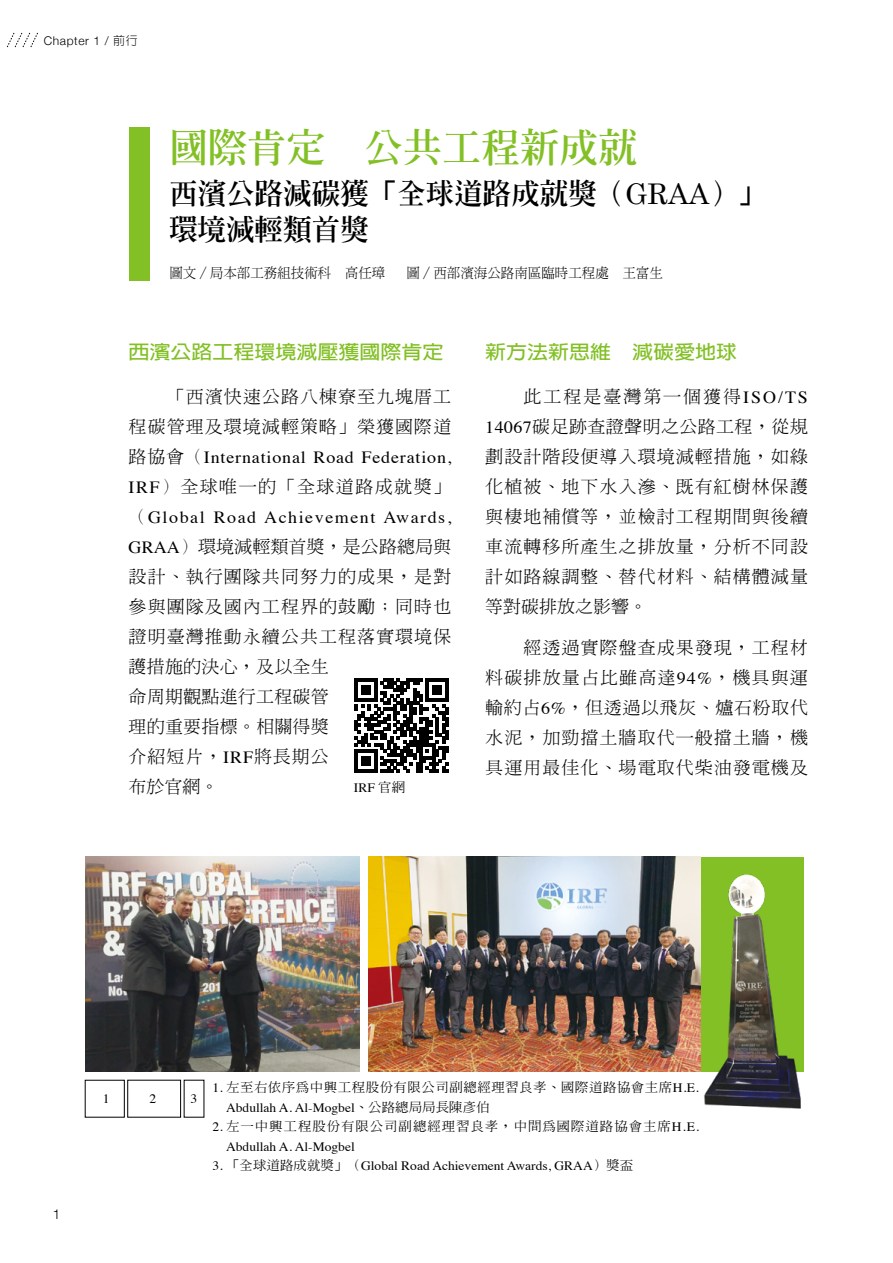
<style>
.page{position:relative;width:893px;height:1263px;background:#fff}
.page>*{position:absolute;margin:0;border:0;box-sizing:border-box;transform-origin:0 0}
.t1{font:800 39px "AR Ming B5";color:#82c025}
.t2{font:800 28.5px/36px "AR Ming B5";color:#000}
.t3{font:700 18.9px "AR Hei B5";color:#82c025;scale:1.11 1}
.t4{font:300 17.1px/30px "AR Ming B5";letter-spacing:.06em;color:#000;text-align:justify;scale:1.05 1}
.t5{font:17.1px "Times";letter-spacing:.045em;color:#000;scale:1.05 1}
.t6{font:17.1px "Times";letter-spacing:.085em;color:#000;scale:1.05 1}
.t7{font:300 17.1px "AR Ming B5";letter-spacing:.08em;color:#000;scale:1.05 1}
.t8{font:300 13.5px "AR Ming B5";color:#000}
.t9{font:300 13.5px "Helvetica Neue";color:#000}
.t10{font:12.9px "Times";color:#000;scale:1.05 1}
.t11{font:500 12.9px "AR Ming B5";letter-spacing:.035em;color:#000;scale:1.05 1}
.t12{font:500 12.9px "AR Ming B5";letter-spacing:.065em;color:#000;scale:1.05 1}
.t13{font:300 12px "Helvetica Neue";letter-spacing:.05em;color:#000}
.s1{font-family:"AR Hei B5"}
.s2{font-family:"Century";font-weight:400}
.s3{font-family:"AR Ming B5";font-weight:300}
.s4{font-family:"Times";font-weight:400}
.s5{font-family:"AR Ming B5";font-weight:500}
</style>
<div class="page">
<div style="left:544px;top:857px;width:259px;height:214px;background:#82c025"></div>
<div style="left:129px;top:128px;width:20px;height:153px;background:#82c025"></div>
<img style="left:699px;top:874px;width:105px;height:235px">
<svg style="left:355px;top:678px;width:93px;height:94px"></svg>
<img style="left:368px;top:857px;width:333px;height:214px">
<img style="left:85px;top:857px;width:274px;height:214px">
<svg style="left:7px;top:32px;width:31px;height:16px"></svg>
<p class="t13" style="left:44px;top:31px;width:96px">Chapter 1 / <span class="s1">前行</span></p>
<h1 class="t1" style="left:169px;top:128px;width:469px">國際肯定 公共工程新成就</h1>
<h2 class="t2" style="left:169px;top:175px;width:598px">西濱公路減碳獲「全球道路成就獎（<span class="s2">GRAA</span>）」環境減輕類首獎</h2>
<p class="t8" style="left:169px;top:266px;width:218px">圖文／局本部工務組技術科 高任璋</p>
<p class="t8" style="left:406px;top:266px;width:258px">圖／西部濱海公路南區臨時工程處 王富生</p>
<p class="t3" style="left:129px;top:342px;width:285px">西濱公路工程環境減壓獲國際肯定</p>
<p class="t4" style="left:129px;top:382px;width:309px;text-align:right">「西濱快速公路八棟寮至九塊厝工<br>程碳管理及環境減輕策略」榮獲國際道</p>
<p class="t5" style="left:129px;top:442px;width:309px"><span class="s3">路協會（</span>International Road Federation,</p>
<p class="t7" style="left:129px;top:478px;width:309px"><span class="s4">IRF</span>）全球唯一的「全球道路成就獎」</p>
<p class="t6" style="left:129px;top:502px;width:309px"><span class="s3">（</span>Global Road Achievement Awards,</p>
<p class="t4" style="left:129px;top:532px;width:309px;text-align:left"><span class="s4">GRAA</span>）環境減輕類首獎，是公路總局與設計、執行團隊共同努力的成果，是對參與團隊及國內工程界的鼓勵；同時也證明臺灣推動永續公共工程落實環境保護措施的決心，及以全生<br>命周期觀點進行工程碳管<br>理的重要指標。相關得獎<br>介紹短片，<span class="s4">IRF</span>將長期公<br>布於官網。</p>
<p class="t10" style="left:354px;top:776px;width:50px">IRF <span class="s5">官網</span></p>
<p class="t3" style="left:485px;top:342px;width:229px">新方法新思維 減碳愛地球</p>
<p class="t4" style="left:485px;top:382px;width:309px;text-indent:38px">此工程是臺灣第一個獲得<span class="s4">ISO/TS 14067</span>碳足跡查證聲明之公路工程，從規劃設計階段便導入環境減輕措施，如綠化植被、地下水入滲、既有紅樹林保護與棲地補償等，並檢討工程期間與後續車流轉移所產生之排放量，分析不同設計如路線調整、替代材料、結構體減量等對碳排放之影響。</p>
<p class="t4" style="left:485px;top:632px;width:309px;text-indent:38px">經透過實際盤查成果發現，工程材料碳排放量占比雖高達<span class="s4">94%</span>，機具與運輸約占<span class="s4">6%</span>，但透過以飛灰、爐石粉取代水泥，加勁擋土牆取代一般擋土牆，機具運用最佳化、場電取代柴油發電機及</p>
<p class="t9" style="left:53px;top:1203px;width:9px">1</p>
<p class="t10" style="left:103px;top:1087px;width:8px">1</p>
<p class="t10" style="left:150px;top:1087px;width:8px">2</p>
<p class="t10" style="left:191px;top:1087px;width:8px">3</p>
<p class="t11" style="left:213px;top:1081px;width:465px"><span class="s4">1.</span> 左至右依序為中興工程股份有限公司副總經理習良孝、國際道路協會主席<span class="s4">H.E.</span></p>
<p class="t10" style="left:226px;top:1095px;width:253px">Abdullah A. Al-Mogbel<span class="s5">、公路總局局長陳彥伯</span></p>
<p class="t12" style="left:213px;top:1120px;width:465px"><span class="s4">2.</span> 左一中興工程股份有限公司副總經理習良孝，中間為國際道路協會主席<span class="s4">H.E.</span></p>
<p class="t10" style="left:226px;top:1134px;width:124px">Abdullah A. Al-Mogbel</p>
<p class="t10" style="left:213px;top:1154px;width:402px">3. <span class="s5">「全球道路成就獎」（</span>Global Road Achievement Awards, GRAA<span class="s5">）獎盃</span></p>
</div>
